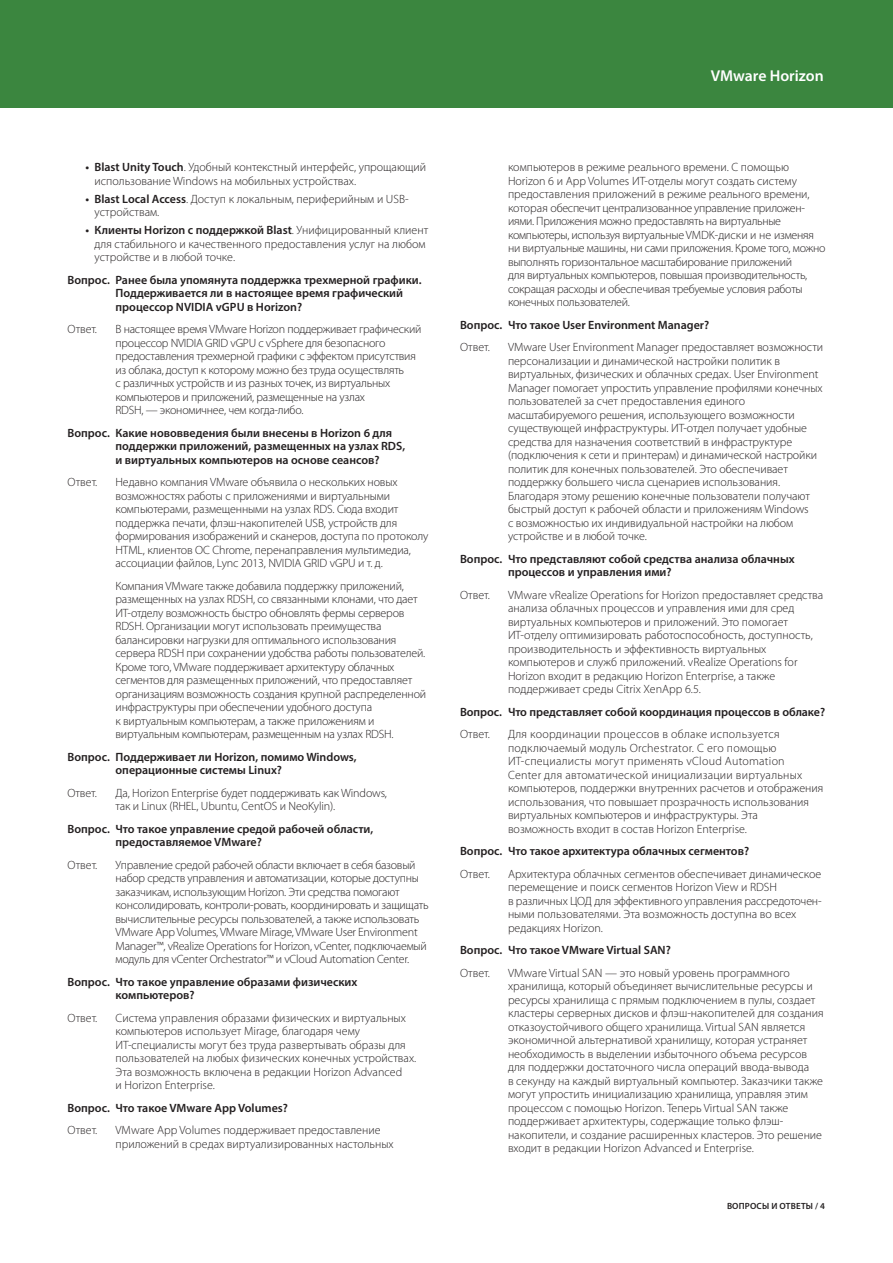
<style>
.page{position:relative;width:893px;height:1263px;background:#fff}
.page>*{position:absolute;margin:0;border:0;box-sizing:border-box;transform-origin:0 0}
.t1{font:600 15.75px "Myriad Pro";color:#fff}
._5a_Body_Answer{font:300 12px/13.5px "Myriad Pro";letter-spacing:-.005em;color:#231f20}
._4b_Subhead_2_Questi{font:600 12px/13.5px "Myriad Pro";color:#231f20}
._5a_Body_Answer-2{font:600 12px/13.5px "Myriad Pro";letter-spacing:-.005em;color:#231f20}
.t2{font:600 9px "Myriad Pro";letter-spacing:.02em;color:#231f20}
.s1{font-weight:600}
</style>
<div class="page">
<div style="left:0;top:0;width:893px;height:108px;background:#3b863f"></div>
<h1 class="t1" style="left:711px;top:66px;width:115px">VMware Horizon</h1>
<p class="_5a_Body_Answer" style="left:94px;top:160px;width:333px;text-indent:-9px"><span class="s1">• Blast Unity Touch</span>. Удобный контекстный интерфейс, упрощающий использование Windows на мобильных устройствах.</p>
<p class="_5a_Body_Answer" style="left:94px;top:192px;width:316px;text-indent:-9px"><span class="s1">• Blast Local Access</span>. Доступ к локальным, периферийным и USB&shy;устройствам.</p>
<p class="_5a_Body_Answer" style="left:94px;top:223px;width:335px;text-indent:-9px"><span class="s1">• Клиенты Horizon с поддержкой Blast</span>. Унифицированный клиент для стабильного и качественного предоставления услуг на любом устройстве и в любой точке.</p>
<p class="_4b_Subhead_2_Questi" style="left:116px;top:272px;width:307px;text-indent:-48px">Вопрос. Ранее была упомянута поддержка трехмерной графики.<br>Поддерживается ли в настоящее время графический процессор NVIDIA vGPU в Horizon?</p>
<p class="_5a_Body_Answer" style="left:68px;top:322px;width:31px">Ответ.</p>
<p class="_5a_Body_Answer" style="left:116px;top:322px;width:307px">В настоящее время VMware Horizon поддерживает графический процессор NVIDIA GRID vGPU с vSphere для безопасного предоставления трехмерной графики с эффектом присутствия из облака, доступ к которому можно без труда осуществлять<br>с различных устройств и из разных точек, из виртуальных компьютеров и приложений, размещенные на узлах<br>RDSH, — экономичнее, чем когда-либо.</p>
<p class="_4b_Subhead_2_Questi" style="left:116px;top:425px;width:291px;text-indent:-48px">Вопрос. Какие нововведения были внесены в Horizon 6 для поддержки приложений, размещенных на узлах RDS, и виртуальных компьютеров на основе сеансов?</p>
<p class="_5a_Body_Answer" style="left:68px;top:475px;width:31px">Ответ.</p>
<p class="_5a_Body_Answer" style="left:116px;top:475px;width:314px">Недавно компания VMware объявила о нескольких новых возможностях работы с приложениями и виртуальными компьютерами, размещенными на узлах RDS. Сюда входит поддержка печати, флэш-накопителей USB, устройств для формирования изображений и сканеров, доступа по протоколу HTML, клиентов ОС Chrome, перенаправления мультимедиа, ассоциации файлов, Lync 2013, NVIDIA GRID vGPU и т. д.</p>
<p class="_5a_Body_Answer" style="left:116px;top:579px;width:312px">Компания VMware также добавила поддержку приложений, размещенных на узлах RDSH, со связанными клонами, что дает ИТ-отделу возможность быстро обновлять фермы серверов RDSH. Организации могут использовать преимущества балансировки нагрузки для оптимального использования сервера RDSH при сохранении удобства работы пользователей.<br>Кроме того, VMware поддерживает архитектуру облачных сегментов для размещенных приложений, что предоставляет организациям возможность создания крупной распределенной инфраструктуры при обеспечении удобного доступа<br>к виртуальным компьютерам, а также приложениям и виртуальным компьютерам, размещенным на узлах RDSH.</p>
<p class="_4b_Subhead_2_Questi" style="left:116px;top:749px;width:243px;text-indent:-48px">Вопрос. Поддерживает ли Horizon, помимо Windows, операционные системы Linux?</p>
<p class="_5a_Body_Answer" style="left:68px;top:786px;width:31px">Ответ.</p>
<p class="_5a_Body_Answer" style="left:116px;top:786px;width:273px">Да, Horizon Enterprise будет поддерживать как Windows, так и Linux (RHEL, Ubuntu, CentOS и NeoKylin).</p>
<p class="_5a_Body_Answer-2" style="left:116px;top:821px;width:259px;text-indent:-48px">Вопрос. Что такое управление средой рабочей области, предоставляемое VMware?</p>
<p class="_5a_Body_Answer" style="left:68px;top:858px;width:31px">Ответ.</p>
<p class="_5a_Body_Answer" style="left:116px;top:858px;width:315px">Управление средой рабочей области включает в себя базовый набор средств управления и автоматизации, которые доступны заказчикам, использующим Horizon. Эти средства помогают консолидировать, контроли-ровать, координировать и защищать вычислительные ресурсы пользователей, а также использовать VMware App Volumes, VMware Mirage, VMware User Environment Manager™, vRealize Operations for Horizon, vCenter, подключаемый модуль для vCenter Orchestrator™ и vCloud Automation Center.</p>
<p class="_4b_Subhead_2_Questi" style="left:116px;top:974px;width:243px;text-indent:-48px">Вопрос. Что такое управление образами физических компьютеров?</p>
<p class="_5a_Body_Answer" style="left:68px;top:1011px;width:31px">Ответ.</p>
<p class="_5a_Body_Answer" style="left:116px;top:1011px;width:302px">Система управления образами физических и виртуальных компьютеров использует Mirage, благодаря чему ИТ-специалисты могут без труда развертывать образы для пользователей на любых физических конечных устройствах.<br>Эта возможность включена в редакции Horizon Advanced<br>и Horizon Enterprise.</p>
<p class="_4b_Subhead_2_Questi" style="left:68px;top:1100px;width:222px">Вопрос. Что такое VMware App Volumes?</p>
<p class="_5a_Body_Answer" style="left:68px;top:1123px;width:31px">Ответ.</p>
<p class="_5a_Body_Answer" style="left:116px;top:1123px;width:280px">VMware App Volumes поддерживает предоставление приложений в средах виртуализированных настольных</p>
<p class="_5a_Body_Answer" style="left:508px;top:160px;width:319px">компьютеров в режиме реального времени. С помощью Horizon 6 и App Volumes ИТ-отделы могут создать систему предоставления приложений в режиме реального времени, которая обеспечит централизованное управление приложен&shy;иями. Приложения можно предоставлять на виртуальные компьютеры, используя виртуальные VMDK-диски и не изменяя ни виртуальные машины, ни сами приложения. Кроме того, можно выполнять горизонтальное масштабирование приложений<br>для виртуальных компьютеров, повышая производительность, сокращая расходы и обеспечивая требуемые условия работы конечных пользователей.</p>
<p class="_4b_Subhead_2_Questi" style="left:460px;top:317px;width:251px">Вопрос. Что такое User Environment Manager?</p>
<p class="_5a_Body_Answer" style="left:460px;top:340px;width:31px">Ответ.</p>
<p class="_5a_Body_Answer" style="left:508px;top:340px;width:317px">VMware User Environment Manager предоставляет возможности персонализации и динамической настройки политик в виртуальных, физических и облачных средах. User Environment Manager помогает упростить управление профилями конечных пользователей за счет предоставления единого масштабируемого решения, использующего возможности существующей инфраструктуры. ИТ-отдел получает удобные средства для назначения соответствий в инфраструктуре (подключения к сети и принтерам) и динамической настройки политик для конечных пользователей. Это обеспечивает поддержку большего числа сценариев использования.<br>Благодаря этому решению конечные пользователи получают быстрый доступ к рабочей области и приложениям Windows<br>с возможностью их индивидуальной настройки на любом устройстве и в любой точке.</p>
<p class="_4b_Subhead_2_Questi" style="left:508px;top:551px;width:288px;text-indent:-48px">Вопрос. Что представляют собой средства анализа облачных процессов и управления ими?</p>
<p class="_5a_Body_Answer" style="left:460px;top:588px;width:31px">Ответ.</p>
<p class="_5a_Body_Answer" style="left:508px;top:588px;width:317px">VMware vRealize Operations for Horizon предоставляет средства анализа облачных процессов и управления ими для сред виртуальных компьютеров и приложений. Это помогает ИТ-отделу оптимизировать работоспособность, доступность, производительность и эффективность виртуальных компьютеров и служб приложений. vRealize Operations for Horizon входит в редакцию Horizon Enterprise, а также поддерживает среды Citrix XenApp 6.5.</p>
<p class="_5a_Body_Answer-2" style="left:460px;top:704px;width:367px">Вопрос. Что представляет собой координация процессов в облаке?</p>
<p class="_5a_Body_Answer" style="left:460px;top:727px;width:31px">Ответ.</p>
<p class="_5a_Body_Answer" style="left:508px;top:727px;width:317px">Для координации процессов в облаке используется подключаемый модуль Orchestrator. С его помощью ИТ-специалисты могут применять vCloud Automation<br>Center для автоматической инициализации виртуальных компьютеров, поддержки внутренних расчетов и отображения использования, что повышает прозрачность использования виртуальных компьютеров и инфраструктуры. Эта возможность входит в состав Horizon Enterprise.</p>
<p class="_4b_Subhead_2_Questi" style="left:460px;top:844px;width:291px">Вопрос. Что такое архитектура облачных сегментов?</p>
<p class="_5a_Body_Answer" style="left:460px;top:867px;width:31px">Ответ.</p>
<p class="_5a_Body_Answer" style="left:508px;top:867px;width:315px">Архитектура облачных сегментов обеспечивает динамическое перемещение и поиск сегментов Horizon View и RDSH<br>в различных ЦОД для эффективного управления рассредоточен&shy;ными пользователями. Эта возможность доступна во всех редакциях Horizon.</p>
<p class="_4b_Subhead_2_Questi" style="left:460px;top:943px;width:212px">Вопрос. Что такое VMware Virtual SAN?</p>
<p class="_5a_Body_Answer" style="left:460px;top:966px;width:31px">Ответ.</p>
<p class="_5a_Body_Answer" style="left:508px;top:966px;width:317px">VMware Virtual SAN — это новый уровень программного хранилища, который объединяет вычислительные ресурсы и ресурсы хранилища с прямым подключением в пулы, создает кластеры серверных дисков и флэш-накопителей для создания отказоустойчивого общего хранилища. Virtual SAN является экономичной альтернативой хранилищу, которая устраняет необходимость в выделении избыточного объема ресурсов для поддержки достаточного числа операций ввода-вывода<br>в секунду на каждый виртуальный компьютер. Заказчики также могут упростить инициализацию хранилища, управляя этим процессом с помощью Horizon. Теперь Virtual SAN также поддерживает архитектуры, содержащие только флэш&shy;накопители, и создание расширенных кластеров. Это решение входит в редакции Horizon Advanced и Enterprise.</p>
<p class="t2" style="left:727px;top:1200px;width:99px">ВОПРОСЫ И ОТВЕТЫ / 4</p>
</div>
